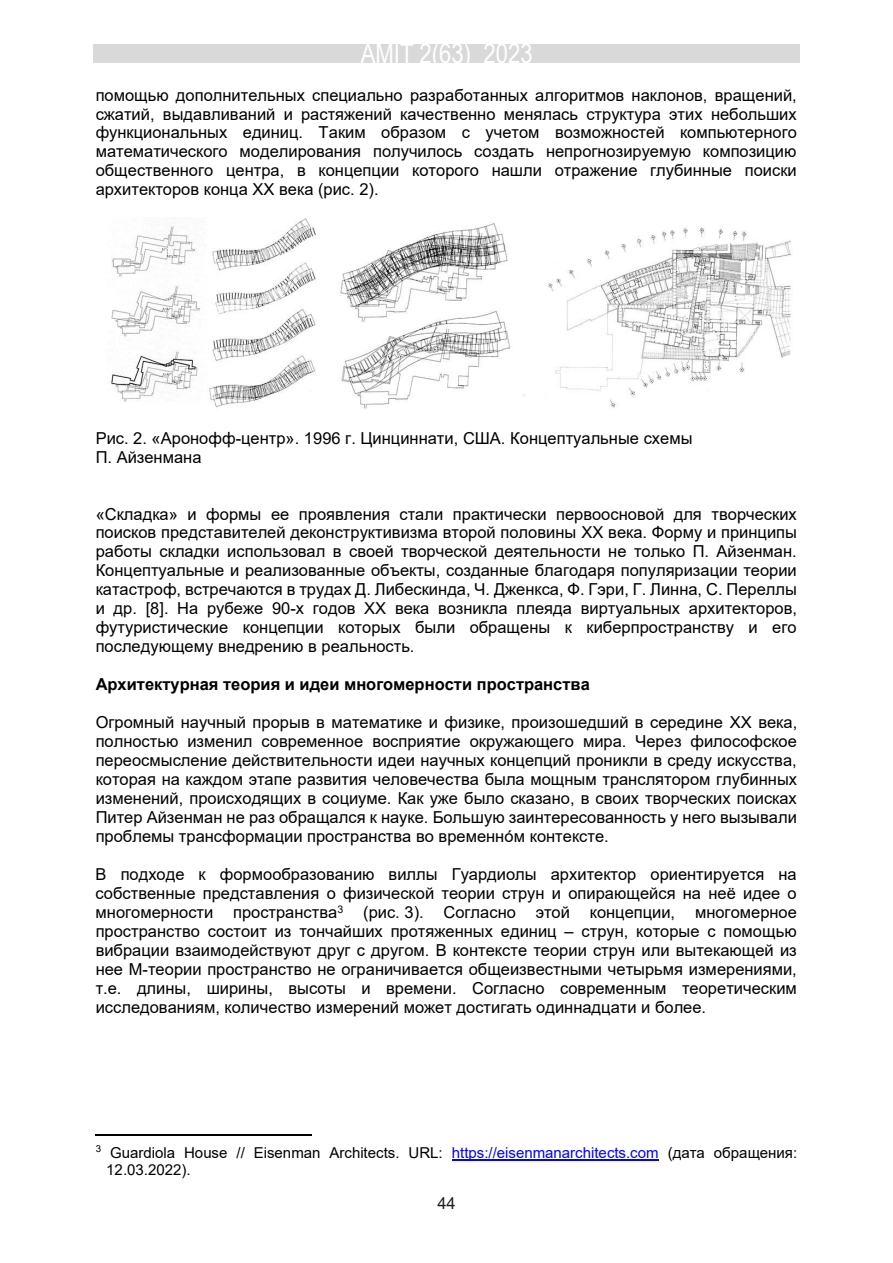
<style>
.page{position:relative;width:893px;height:1263px;background:#fff}
.page>*{position:absolute;margin:0;border:0;box-sizing:border-box;transform-origin:0 0}
.t1{font:27px "Arial Narrow";color:#fff}
.t2{font:16.5px/18.9px "Arial";color:#000;text-align:justify}
.t3{font:700 16.5px "Arial";color:#000}
.t4{font:16.5px "Arial";color:#231f20}
.t5{font:15px/17.2px "Arial";color:#000}
.s1{color:#00f}
</style>
<div class="page">
<div style="left:93px;top:44px;width:707px;height:19px;background:#d9d9d9"></div>
<hr style="left:96px;top:1135px;width:216px;height:1px;background:#000">
<hr style="left:452px;top:1159px;width:207px;height:1px;background:#00f">
<img style="left:111px;top:218px;width:681px;height:191px">
<h1 class="t1" style="left:361px;top:34px;width:173px">AMIT 2(63) 2023</h1>
<p class="t2" style="left:96px;top:85px;width:703px">помощью дополнительных специально разработанных алгоритмов наклонов, вращений, сжатий, выдавливаний и растяжений качественно менялась структура этих небольших функциональных единиц. Таким образом с учетом возможностей компьютерного математического моделирования получилось создать непрогнозируемую композицию общественного центра, в концепции которого нашли отражение глубинные поиски архитекторов конца XX века (рис. 2).</p>
<p class="t2" style="left:96px;top:428px;width:598px">Рис. 2. «Аронофф-центр». 1996 г. Цинциннати, США. Концептуальные схемы<br>П. Айзенмана</p>
<p class="t2" style="left:96px;top:504px;width:703px">«Складка» и формы ее проявления стали практически первоосновой для творческих поисков представителей деконструктивизма второй половины XX века. Форму и принципы работы складки использовал в своей творческой деятельности не только П. Айзенман.<br>Концептуальные и реализованные объекты, созданные благодаря популяризации теории катастроф, встречаются в трудах Д. Либескинда, Ч. Дженкса, Ф. Гэри, Г. Линна, С. Переллы и др. [8]. На рубеже 90-х годов XX века возникла плеяда виртуальных архитекторов, футуристические концепции которых были обращены к киберпространству и его последующему внедрению в реальность.</p>
<p class="t3" style="left:96px;top:673px;width:496px">Архитектурная теория и идеи многомерности пространства</p>
<p class="t2" style="left:96px;top:713px;width:703px">Огромный научный прорыв в математике и физике, произошедший в середине XX века, полностью изменил современное восприятие окружающего мира. Через философское переосмысление действительности идеи научных концепций проникли в среду искусства, которая на каждом этапе развития человечества была мощным транслятором глубинных изменений, происходящих в социуме. Как уже было сказано, в своих творческих поисках Питер Айзенман не раз обращался к науке. Большую заинтересованность у него вызывали проблемы трансформации пространства во временно́м контексте.</p>
<p class="t2" style="left:96px;top:865px;width:703px">В подходе к формообразованию виллы Гуардиолы архитектор ориентируется на собственные представления о физической теории струн и опирающейся на неё идее о многомерности пространства<sup>3</sup> (рис. 3). Согласно этой концепции, многомерное пространство состоит из тончайших протяженных единиц ‒ струн, которые с помощью вибрации взаимодействуют друг с другом. В контексте теории струн или вытекающей из нее М-теории пространство не ограничивается общеизвестными четырьмя измерениями, т.е. длины, ширины, высоты и времени. Согласно современным теоретическим исследованиям, количество измерений может достигать одиннадцати и более.</p>
<p class="t5" style="left:106px;top:1143px;width:692px;text-indent:-11px"><sup>3</sup> Guardiola House // Eisenman Architects. URL: <span class="s1">https://eisenmanarchitects.com</span> (дата обращения:<br>12.03.2022).</p>
<p class="t4" style="left:437px;top:1191px;width:20px">44</p>
</div>
